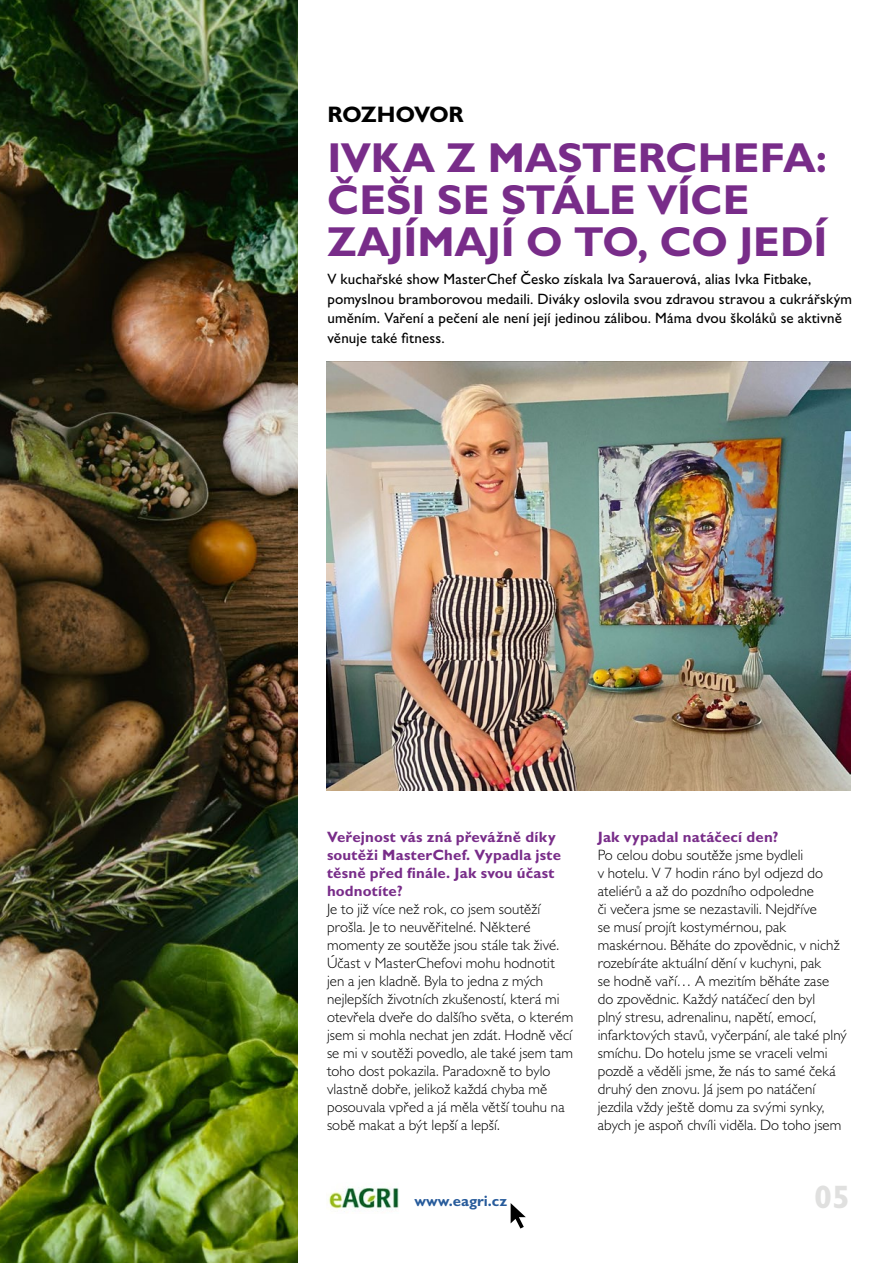
<style>
.page{position:relative;width:893px;height:1263px;background:#fff}
.page>*{position:absolute;margin:0;border:0;box-sizing:border-box;transform-origin:0 0}
.t1{font:700 42px/42px "Gill Sans MT Pro";letter-spacing:-.01em;color:#782c89}
.t2{font:700 32.55px "Gill Sans MT Pro";color:#e0e0df}
.t3{font:700 22.5px "Gill Sans MT Pro";letter-spacing:-.01em;color:#000}
.t4{font:300 15px/18px "Gill Sans MT Pro";letter-spacing:.005em;color:#000}
.t5{font:500 15px/19.5px "Gill Sans MT Pro";letter-spacing:.005em;color:#000}
.t6{font:700 15px/18px "Gill Sans MT Pro";letter-spacing:.01em;color:#782c89}
.t7{font:700 15px "Gill Sans MT Pro";color:#275b9b}
</style>
<div class="page">
<img style="left:0;top:0;width:298px;height:1263px">
<img style="left:327px;top:361px;width:523px;height:430px">
<svg style="left:510px;top:1203px;width:16px;height:26px"></svg>
<img style="left:328px;top:1187px;width:71px;height:23px">
<h3 class="t3" style="left:327px;top:100px;width:138px">ROZHOVOR</h3>
<h1 class="t1" style="left:327px;top:136px;width:501px">IVKA Z MASTERCHEFA:<br>ČEŠI SE STÁLE VÍCE<br>ZAJÍMAJÍ O TO, CO JEDÍ</h1>
<p class="t5" style="left:327px;top:269px;width:526px">V kuchařské show MasterChef Česko získala Iva Sarauerová, alias Ivka Fitbake, pomyslnou bramborovou medaili. Diváky oslovila svou zdravou stravou a cukrářským uměním. Vaření a pečení ale není její jedinou zálibou. Máma dvou školáků se aktivně věnuje také fitness.</p>
<p class="t6" style="left:327px;top:827px;width:236px">Veřejnost vás zná převážně díky soutěži MasterChef. Vypadla jste těsně před finále. Jak svou účast hodnotíte?</p>
<p class="t4" style="left:327px;top:899px;width:248px">Je to již více než rok, co jsem soutěží prošla. Je to neuvěřitelné. Některé momenty ze soutěže jsou stále tak živé.<br>Účast v MasterChefovi mohu hodnotit jen a jen kladně. Byla to jedna z mých nejlepších životních zkušeností, která mi otevřela dveře do dalšího světa, o kterém jsem si mohla nechat jen zdát. Hodně věcí se mi v soutěži povedlo, ale také jsem tam toho dost pokazila. Paradoxně to bylo vlastně dobře, jelikož každá chyba mě posouvala vpřed a já měla větší touhu na sobě makat a být lepší a lepší.</p>
<p class="t6" style="left:598px;top:827px;width:182px">Jak vypadal natáčecí den?</p>
<p class="t4" style="left:598px;top:845px;width:250px">Po celou dobu soutěže jsme bydleli<br>v hotelu. V 7 hodin ráno byl odjezd do ateliérů a až do pozdního odpoledne<br>či večera jsme se nezastavili. Nejdříve<br>se musí projít kostymérnou, pak maskérnou. Běháte do zpovědnic, v nichž rozebíráte aktuální dění v kuchyni, pak<br>se hodně vaří… A mezitím běháte zase do zpovědnic. Každý natáčecí den byl<br>plný stresu, adrenalinu, napětí, emocí, infarktových stavů, vyčerpání, ale také plný smíchu. Do hotelu jsme se vraceli velmi pozdě a věděli jsme, že nás to samé čeká druhý den znovu. Já jsem po natáčení jezdila vždy ještě domu za svými synky, abych je aspoň chvíli viděla. Do toho jsem</p>
<p class="t7" style="left:415px;top:1192px;width:94px">www.eagri.cz</p>
<h2 class="t2" style="left:814px;top:1176px;width:37px">05</h2>
</div>
